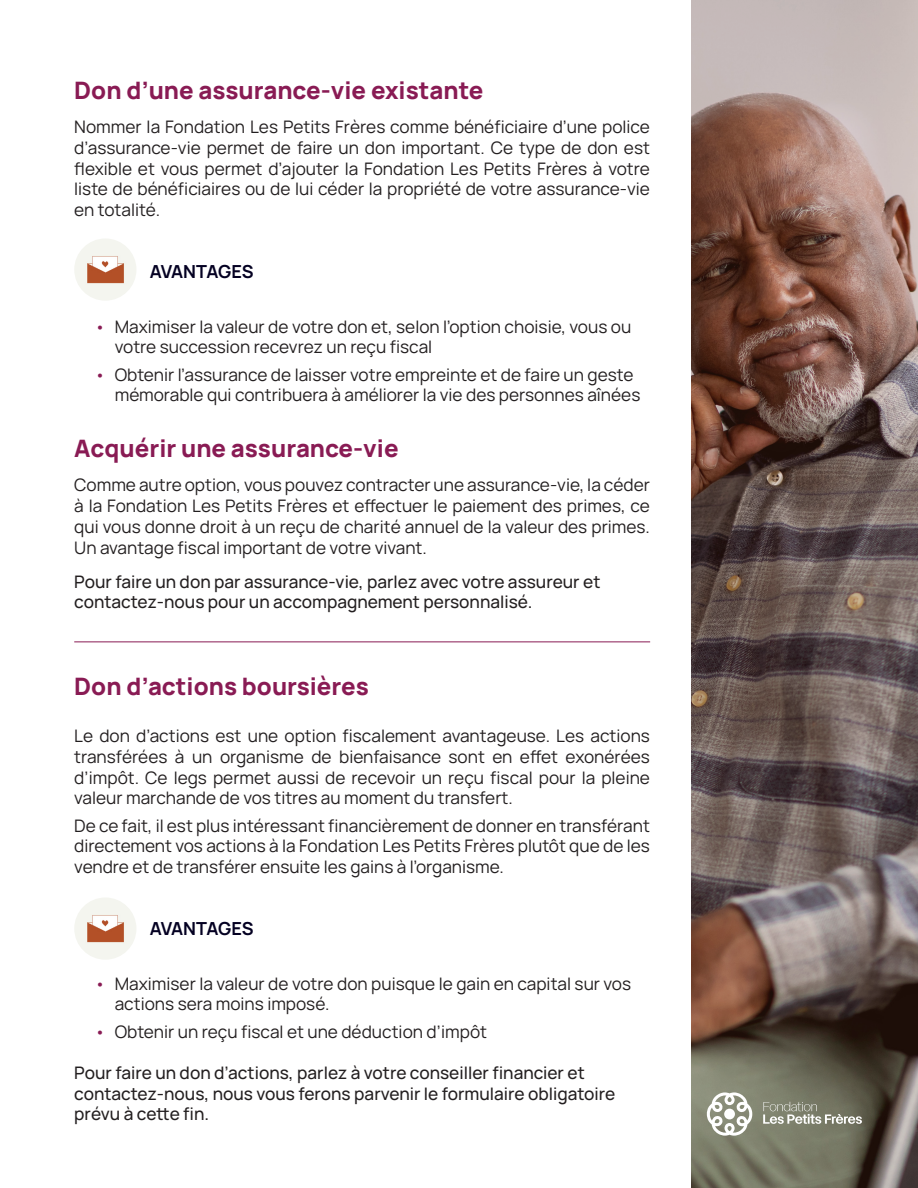
<style>
.page{position:relative;width:918px;height:1188px;background:#fff}
.page>*{position:absolute;margin:0;border:0;box-sizing:border-box;transform-origin:0 0}
.titre1{font:800 24px "Manrope";color:#891b54}
.titre2{font:700 18px "Manrope";letter-spacing:-.015em;color:#040022}
.t1{font:17.25px/20.7px "Manrope";color:#231f20;text-align:justify}
.t2{font:500 17.25px/20.7px "Manrope";color:#231f20}
.s1{color:#891b54}
</style>
<div class="page">
<img style="left:74px;top:238px;width:62px;height:63px;border-radius:31px">
<img style="left:74px;top:897px;width:62px;height:63px;border-radius:31px">
<img style="left:691px;top:0;width:227px;height:1188px">
<hr style="left:74px;top:642px;width:576px;height:1px;background:#891b54">
<svg style="left:707px;top:1092px;width:45px;height:44px"></svg>
<div style="left:724px;top:1109px;width:11px;height:10px;background:#fff;border-radius:50%"></div>
<svg style="left:763px;top:1102px;width:99px;height:22px;background:#959687"></svg>
<p class="titre1" style="left:74px;top:70px;width:411px">Don d’une assurance-vie existante</p>
<p class="t1" style="left:74px;top:116px;width:577px">Nommer la Fondation Les Petits Frères comme bénéficiaire d’une police d’assurance-vie permet de faire un don important. Ce type de don est flexible et vous permet d’ajouter la Fondation Les Petits Frères à votre liste de bénéficiaires ou de lui céder la propriété de votre assurance-vie en totalité.</p>
<p class="titre2" style="left:150px;top:257px;width:105px">AVANTAGES</p>
<p class="t1" style="left:115px;top:315px;width:518px;text-indent:-20px"><span class="s1">•</span> Maximiser la valeur de votre don et, selon l’option choisie, vous ou votre succession recevrez un reçu fiscal</p>
<p class="t1" style="left:115px;top:363px;width:527px;text-indent:-20px"><span class="s1">•</span> Obtenir l’assurance de laisser votre empreinte et de faire un geste mémorable qui contribuera à améliorer la vie des personnes aînées</p>
<p class="titre1" style="left:74px;top:428px;width:326px">Acquérir une assurance-vie</p>
<p class="t1" style="left:74px;top:474px;width:577px">Comme autre option, vous pouvez contracter une assurance-vie, la céder à la Fondation Les Petits Frères et effectuer le paiement des primes, ce qui vous donne droit à un reçu de charité annuel de la valeur des primes.<br>Un avantage fiscal important de votre vivant.</p>
<p class="t2" style="left:74px;top:570px;width:528px">Pour faire un don par assurance-vie, parlez avec votre assureur et contactez-nous pour un accompagnement personnalisé.</p>
<p class="titre1" style="left:74px;top:665px;width:296px">Don d’actions boursières</p>
<p class="t1" style="left:74px;top:725px;width:577px">Le don d’actions est une option fiscalement avantageuse. Les actions transférées à un organisme de bienfaisance sont en effet exonérées d’impôt. Ce legs permet aussi de recevoir un reçu fiscal pour la pleine valeur marchande de vos titres au moment du transfert.</p>
<p class="t1" style="left:74px;top:814px;width:577px">De ce fait, il est plus intéressant financièrement de donner en transférant directement vos actions à la Fondation Les Petits Frères plutôt que de les vendre et de transférer ensuite les gains à l’organisme.</p>
<p class="titre2" style="left:150px;top:914px;width:105px">AVANTAGES</p>
<p class="t1" style="left:115px;top:972px;width:518px;text-indent:-20px"><span class="s1">•</span> Maximiser la valeur de votre don puisque le gain en capital sur vos actions sera moins imposé.</p>
<p class="t1" style="left:94px;top:1020px;width:394px"><span class="s1">•</span> Obtenir un reçu fiscal et une déduction d’impôt</p>
<p class="t2" style="left:74px;top:1061px;width:543px">Pour faire un don d’actions, parlez à votre conseiller financier et contactez-nous, nous vous ferons parvenir le formulaire obligatoire prévu à cette fin.</p>
</div>
